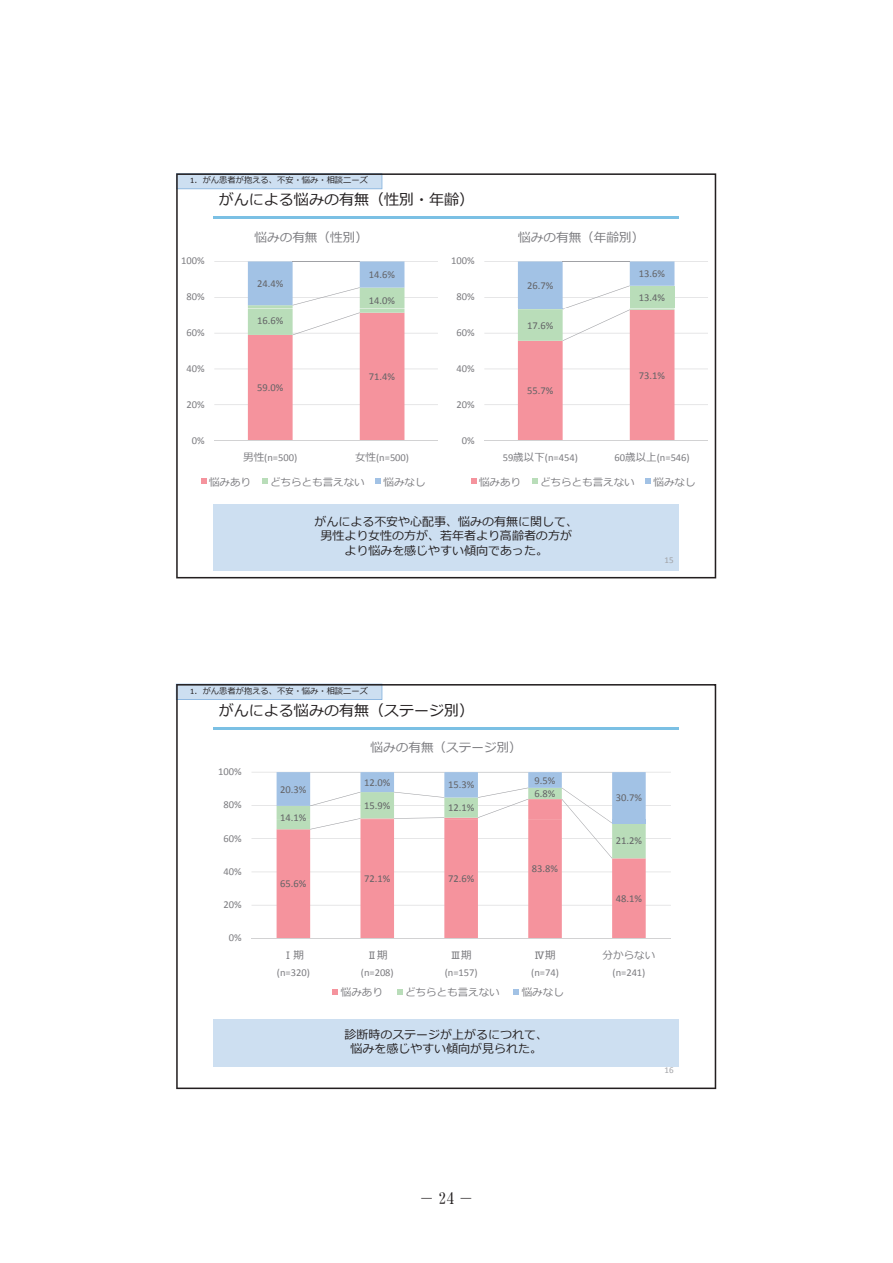
<style>
.page{position:relative;width:893px;height:1263px;background:#fff}
.page>*{position:absolute;margin:0;border:0;box-sizing:border-box;transform-origin:0 0}
.t1{font:15.75px "DFHS Mincho G W3 WIN RKSJ H";color:#231f20}
.t2{font:15px "Meiryo";color:#231f20}
.t3{font:12.6px "Meiryo";color:#7c7c80}
.t4{font:12px/14.4px "Meiryo";color:#231f20;text-align:center}
.t5{font:10.5px "Calibri";letter-spacing:-.005em;color:#636366}
.t6{font:10.5px "Calibri";letter-spacing:-.005em;color:#7c7c80}
.t7{font:10.5px "Meiryo";color:#7c7c80}
.t8{font:10.5px "MS Gothic";color:#7c7c80}
.t9{font:9px "Calibri";color:#a1a2a6}
.t10{font:8.25px "Meiryo";color:#231f20}
.s1{font-family:"Calibri"}
.s2{font-family:"Meiryo"}
</style>
<div class="page">
<svg style="left:176px;top:173px;width:540px;height:405px"></svg>
<svg style="left:176px;top:684px;width:540px;height:405px"></svg>
<p class="t10" style="left:190px;top:175px;width:179px"><span class="s1">1</span>．がん患者が抱える、不安・悩み・相談ニーズ</p>
<h2 class="t2" style="left:219px;top:189px;width:257px">がんによる悩みの有無（性別・年齢）</h2>
<p class="t3" style="left:255px;top:228px;width:115px">悩みの有無（性別）</p>
<p class="t3" style="left:518px;top:228px;width:127px">悩みの有無（年齢別）</p>
<p class="t6" style="left:181px;top:254px;width:25px">100%</p>
<p class="t6" style="left:451px;top:254px;width:25px">100%</p>
<p class="t5" style="left:257px;top:277px;width:28px">24.4%</p>
<p class="t5" style="left:369px;top:268px;width:28px">14.6%</p>
<p class="t5" style="left:527px;top:279px;width:28px">26.7%</p>
<p class="t5" style="left:639px;top:267px;width:28px">13.6%</p>
<p class="t6" style="left:186px;top:290px;width:20px">80%</p>
<p class="t5" style="left:369px;top:294px;width:28px">14.0%</p>
<p class="t6" style="left:456px;top:290px;width:20px">80%</p>
<p class="t5" style="left:639px;top:291px;width:28px">13.4%</p>
<p class="t6" style="left:186px;top:326px;width:20px">60%</p>
<p class="t5" style="left:257px;top:314px;width:28px">16.6%</p>
<p class="t6" style="left:456px;top:326px;width:20px">60%</p>
<p class="t5" style="left:527px;top:318px;width:28px">17.6%</p>
<p class="t6" style="left:186px;top:362px;width:20px">40%</p>
<p class="t5" style="left:369px;top:370px;width:28px">71.4%</p>
<p class="t6" style="left:456px;top:362px;width:20px">40%</p>
<p class="t5" style="left:639px;top:369px;width:28px">73.1%</p>
<p class="t5" style="left:257px;top:381px;width:28px">59.0%</p>
<p class="t5" style="left:527px;top:384px;width:28px">55.7%</p>
<p class="t6" style="left:186px;top:398px;width:20px">20%</p>
<p class="t6" style="left:456px;top:398px;width:20px">20%</p>
<p class="t6" style="left:192px;top:433px;width:14px">0%</p>
<p class="t6" style="left:462px;top:433px;width:14px">0%</p>
<p class="t6" style="left:243px;top:451px;width:56px"><span class="s2">男性</span>(n=500)</p>
<p class="t6" style="left:355px;top:451px;width:56px"><span class="s2">⼥性</span>(n=500)</p>
<p class="t7" style="left:209px;top:475px;width:44px">悩みあり</p>
<p class="t7" style="left:270px;top:475px;width:96px">どちらとも言えない</p>
<p class="t7" style="left:383px;top:475px;width:44px">悩みなし</p>
<p class="t6" style="left:503px;top:451px;width:77px">59<span class="s2">歳以下</span>(n=454)</p>
<p class="t6" style="left:615px;top:451px;width:77px">60<span class="s2">歳以上</span>(n=546)</p>
<p class="t7" style="left:479px;top:475px;width:44px">悩みあり</p>
<p class="t7" style="left:540px;top:475px;width:96px">どちらとも言えない</p>
<p class="t7" style="left:653px;top:475px;width:44px">悩みなし</p>
<p class="t4" style="left:314px;top:515px;width:265px">がんによる不安や⼼配事、悩みの有無に関して、男性より⼥性の方が、若年者より高齢者の方がより悩みを感じやすい傾向であった。</p>
<p class="t9" style="left:664px;top:554px;width:11px">15</p>
<p class="t10" style="left:190px;top:685px;width:179px"><span class="s1">1</span>．がん患者が抱える、不安・悩み・相談ニーズ</p>
<h2 class="t2" style="left:219px;top:700px;width:257px">がんによる悩みの有無（ステージ別）</h2>
<p class="t6" style="left:218px;top:765px;width:25px">100%</p>
<p class="t6" style="left:223px;top:798px;width:20px">80%</p>
<p class="t6" style="left:223px;top:831px;width:20px">60%</p>
<p class="t6" style="left:223px;top:865px;width:20px">40%</p>
<p class="t6" style="left:223px;top:898px;width:20px">20%</p>
<p class="t6" style="left:229px;top:931px;width:14px">0%</p>
<p class="t3" style="left:371px;top:739px;width:153px">悩みの有無（ステージ別）</p>
<p class="t5" style="left:280px;top:782px;width:28px">20.3%</p>
<p class="t5" style="left:364px;top:775px;width:28px">12.0%</p>
<p class="t5" style="left:448px;top:778px;width:28px">15.3%</p>
<p class="t5" style="left:535px;top:773px;width:22px">9.5%</p>
<p class="t5" style="left:535px;top:787px;width:22px">6.8%</p>
<p class="t5" style="left:364px;top:799px;width:28px">15.9%</p>
<p class="t5" style="left:448px;top:801px;width:28px">12.1%</p>
<p class="t5" style="left:280px;top:811px;width:28px">14.1%</p>
<p class="t5" style="left:532px;top:862px;width:28px">83.8%</p>
<p class="t5" style="left:280px;top:877px;width:28px">65.6%</p>
<p class="t5" style="left:364px;top:872px;width:28px">72.1%</p>
<p class="t5" style="left:448px;top:871px;width:28px">72.6%</p>
<p class="t8" style="left:283px;top:949px;width:23px">Ⅰ<span class="s2">期</span></p>
<p class="t6" style="left:277px;top:965px;width:34px">(n=320)</p>
<p class="t8" style="left:367px;top:949px;width:23px">Ⅱ<span class="s2">期</span></p>
<p class="t6" style="left:361px;top:965px;width:34px">(n=208)</p>
<p class="t8" style="left:451px;top:949px;width:23px">Ⅲ<span class="s2">期</span></p>
<p class="t6" style="left:445px;top:965px;width:34px">(n=157)</p>
<p class="t8" style="left:534px;top:949px;width:23px">Ⅳ<span class="s2">期</span></p>
<p class="t6" style="left:531px;top:965px;width:29px">(n=74)</p>
<p class="t7" style="left:341px;top:985px;width:44px">悩みあり</p>
<p class="t7" style="left:405px;top:985px;width:96px">どちらとも言えない</p>
<p class="t7" style="left:522px;top:985px;width:44px">悩みなし</p>
<p class="t4" style="left:344px;top:1028px;width:205px">診断時のステージが上がるにつれて、悩みを感じやすい傾向が⾒られた。</p>
<p class="t5" style="left:616px;top:791px;width:28px">30.7%</p>
<p class="t5" style="left:616px;top:834px;width:28px">21.2%</p>
<p class="t5" style="left:616px;top:892px;width:28px">48.1%</p>
<p class="t7" style="left:603px;top:947px;width:54px">分からない</p>
<p class="t6" style="left:612px;top:965px;width:34px">(n=241)</p>
<p class="t9" style="left:664px;top:1065px;width:11px">16</p>
<h1 class="t1" style="left:419px;top:1191px;width:57px">－24－</h1>
</div>
